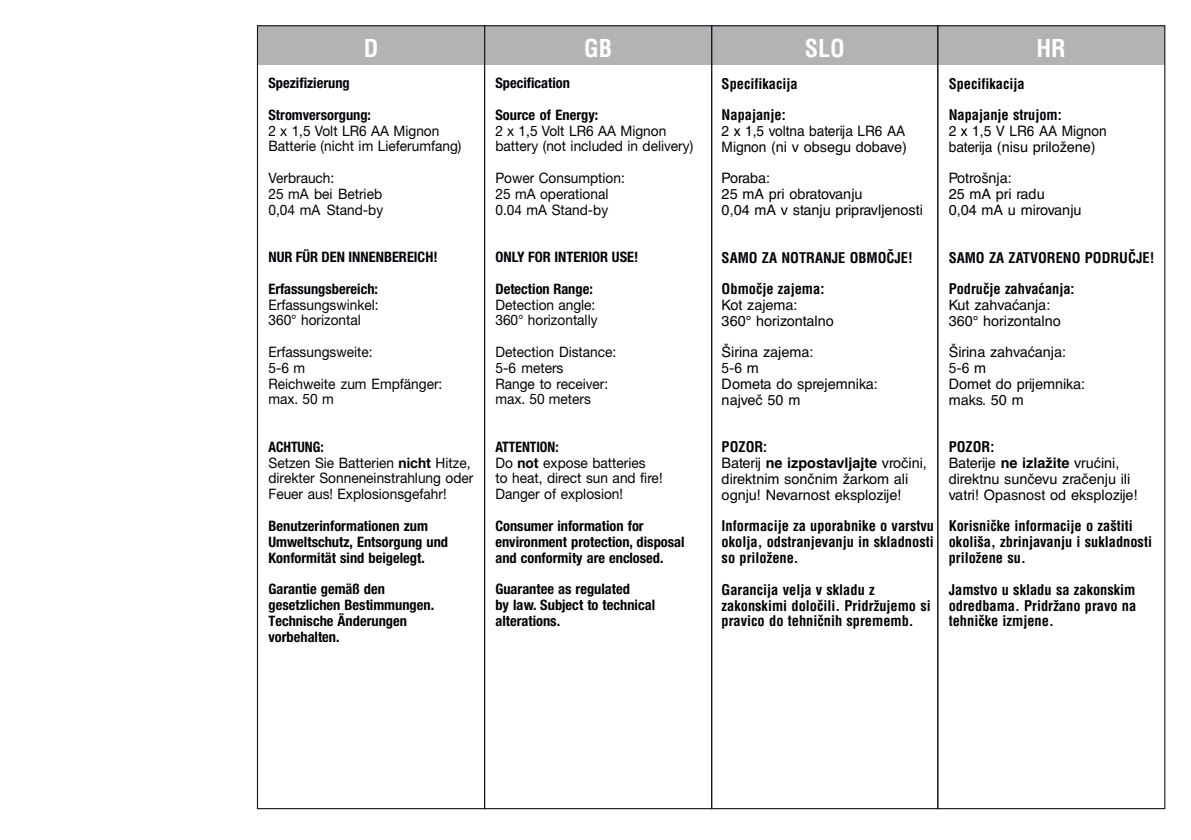
<style>
.page{position:relative;width:1191px;height:840px;background:#fff}
.page>*{position:absolute;margin:0;border:0;box-sizing:border-box;transform-origin:0 0}
.t1{font:700 condensed 24px "Helvetica";color:#fff}
.t2{font:14.4px/15.8px "Helvetica Neue";color:#000206;scale:.95 1}
.t3{font:700 condensed 14.4px/15.8px "Helvetica LTCE";color:#000;text-align:justify}
.t4{font:700 condensed 14.4px/15.8px "Helvetica Neue";color:#000}
.t5{font:14.4px/15.8px "Helvetica LTCE";color:#000206}
.t6{font:14.4px/15.8px "Helvetica LTCE";color:#000}
.t7{font:14.4px/15.8px "Helvetica Neue";color:#000;scale:.95 1}
.t8{font:700 condensed 14.4px/31.6px "Helvetica LTCE";color:#000206}
.t9{font:700 condensed 14.4px/31.6px "Helvetica Neue";color:#000206}
.t10{font:14.4px/15.8px "Helvetica LTCE";color:#000206;scale:.95 1}
.s1{font-family:"Helvetica LTCE"}
.s2{font-weight:700;font-stretch:condensed}
.s3{font-weight:700}
</style>
<div class="page">
<div style="left:257px;top:26px;width:907px;height:39px;background:#b1b3b4"></div>
<div style="left:937px;top:25px;width:228px;height:783px;border:1px solid #1a171c"></div>
<h1 class="t1" style="left:364px;top:33px;width:16px">D</h1>
<h1 class="t1" style="left:584px;top:33px;width:30px">GB</h1>
<h1 class="t1" style="left:804px;top:33px;width:42px">SLO</h1>
<h1 class="t1" style="left:1036px;top:33px;width:31px">HR</h1>
<p class="t8" style="left:948px;top:67px;width:115px">Specifikacija<br>Napajanje strujom:</p>
<p class="t10" style="left:948px;top:123px;width:168px">2 x 1,5 V LR6 AA Mignon baterija (nisu priložene)</p>
<p class="t5" style="left:948px;top:170px;width:134px">Potrošnja:<br>25 mA pri radu<br>0,04 mA u mirovanju</p>
<p class="t8" style="left:948px;top:241px;width:207px">SAMO ZA ZATVORENO PODRUČJE!<br>Područje zahvaćanja:</p>
<p class="t5" style="left:948px;top:297px;width:113px">Kut zahvaćanja:<br>360° horizontalno</p>
<p class="t5" style="left:948px;top:344px;width:119px">Širina zahvaćanja:</p>
<p class="t2" style="left:948px;top:360px;width:41px">5-6 <span class="s1">m</span></p>
<p class="t5" style="left:948px;top:376px;width:138px">Domet do prijemnika: maks. 50 m</p>
<p class="t6" style="left:948px;top:439px;width:190px"><span class="s2">POZOR:<br></span>Baterije <span class="s3">ne izlažite</span> vrućini, direktnu sunčevu zračenju ili vatri! Opasnost od eksplozije!</p>
<p class="t3" style="left:948px;top:518px;width:205px;text-align:left">Korisničke informacije o zaštiti okoliša, zbrinjavanju i sukladnosti priložene su.</p>
<p class="t3" style="left:948px;top:581px;width:189px">Jamstvo u skladu sa zakonskim odredbama. Pridržano pravo na tehničke izmjene.</p>
<p class="t8" style="left:721px;top:67px;width:78px">Specifikacija<br>Napajanje:</p>
<p class="t10" style="left:721px;top:123px;width:196px">2 x 1,5 voltna baterija LR6 AA<br>Mignon (ni v obsegu dobave)</p>
<p class="t5" style="left:721px;top:170px;width:203px">Poraba:<br>25 mA pri obratovanju<br>0,04 mA v stanju pripravljenosti</p>
<p class="t8" style="left:721px;top:241px;width:193px">SAMO ZA NOTRANJE OBMOČJE!<br>Območje zajema:</p>
<p class="t5" style="left:721px;top:297px;width:113px">Kot zajema:<br>360° horizontalno</p>
<p class="t5" style="left:721px;top:344px;width:93px">Širina zajema:</p>
<p class="t2" style="left:721px;top:360px;width:41px">5-6 <span class="s1">m</span></p>
<p class="t5" style="left:721px;top:376px;width:158px">Dometa do sprejemnika: največ 50 m</p>
<p class="t6" style="left:721px;top:439px;width:207px"><span class="s2">POZOR:<br></span>Baterij <span class="s3">ne izpostavljajte</span> vročini, direktnim sončnim žarkom ali ognju! Nevarnost eksplozije!</p>
<p class="t3" style="left:721px;top:518px;width:214px">Informacije za uporabnike o varstvu okolja, odstranjevanju in skladnosti so priložene.</p>
<p class="t3" style="left:721px;top:581px;width:211px;text-align:left">Garancija velja v skladu z zakonskimi določili. Pridržujemo si pravico do tehničnih sprememb.</p>
<p class="t9" style="left:268px;top:67px;width:104px">Spezifizierung<br>Stromversorgung:</p>
<p class="t2" style="left:268px;top:122px;width:205px">2 x 1,5 Volt LR6 AA Mignon<br>Batterie (nicht im Lieferumfang)</p>
<p class="t2" style="left:268px;top:170px;width:122px">Verbrauch:<br>25 mA bei Betrieb<br>0,04 mA Stand-by</p>
<p class="t9" style="left:268px;top:241px;width:171px">NUR FÜR DEN INNENBEREICH!<br>Erfassungsbereich:</p>
<p class="t2" style="left:268px;top:296px;width:117px">Erfassungswinkel:<br>360° horizontal</p>
<p class="t2" style="left:268px;top:343px;width:184px">Erfassungsweite:<br>5-6 m<br>Reichweite zum Empfänger: max. 50 m</p>
<p class="t7" style="left:268px;top:438px;width:217px"><span class="s2">ACHTUNG:<br></span>Setzen Sie Batterien <span class="s3">nicht</span> Hitze, direkter Sonneneinstrahlung oder<br>Feuer aus! Explosionsgefahr!</p>
<p class="t4" style="left:268px;top:517px;width:181px">Benutzerinformationen zum<br>Umweltschutz, Entsorgung und<br>Konformität sind beigelegt.</p>
<p class="t4" style="left:268px;top:580px;width:167px">Garantie gemäß den gesetzlichen Bestimmungen.<br>Technische Änderungen vorbehalten.</p>
<p class="t9" style="left:495px;top:67px;width:104px">Specification<br>Source of Energy:</p>
<p class="t2" style="left:495px;top:122px;width:210px">2 x 1,5 Volt LR6 AA Mignon battery (not included in delivery)</p>
<p class="t2" style="left:495px;top:170px;width:138px">Power Consumption:<br>25 mA operational<br>0.04 mA Stand-by</p>
<p class="t9" style="left:495px;top:241px;width:144px">ONLY FOR INTERIOR USE!<br>Detection Range:</p>
<p class="t2" style="left:495px;top:296px;width:109px">Detection angle:<br>360° horizontally</p>
<p class="t2" style="left:495px;top:343px;width:129px">Detection Distance:<br>5-6 meters<br>Range to receiver: max. 50 meters</p>
<p class="t7" style="left:495px;top:438px;width:177px"><span class="s2">ATTENTION:<br></span>Do <span class="s3">not</span> expose batteries<br>to heat, direct sun and fire!<br>Danger of explosion!</p>
<p class="t4" style="left:495px;top:517px;width:191px">Consumer information for environment protection, disposal and conformity are enclosed.</p>
<p class="t4" style="left:495px;top:580px;width:161px">Guarantee as regulated<br>by law. Subject to technical alterations.</p>
</div>
